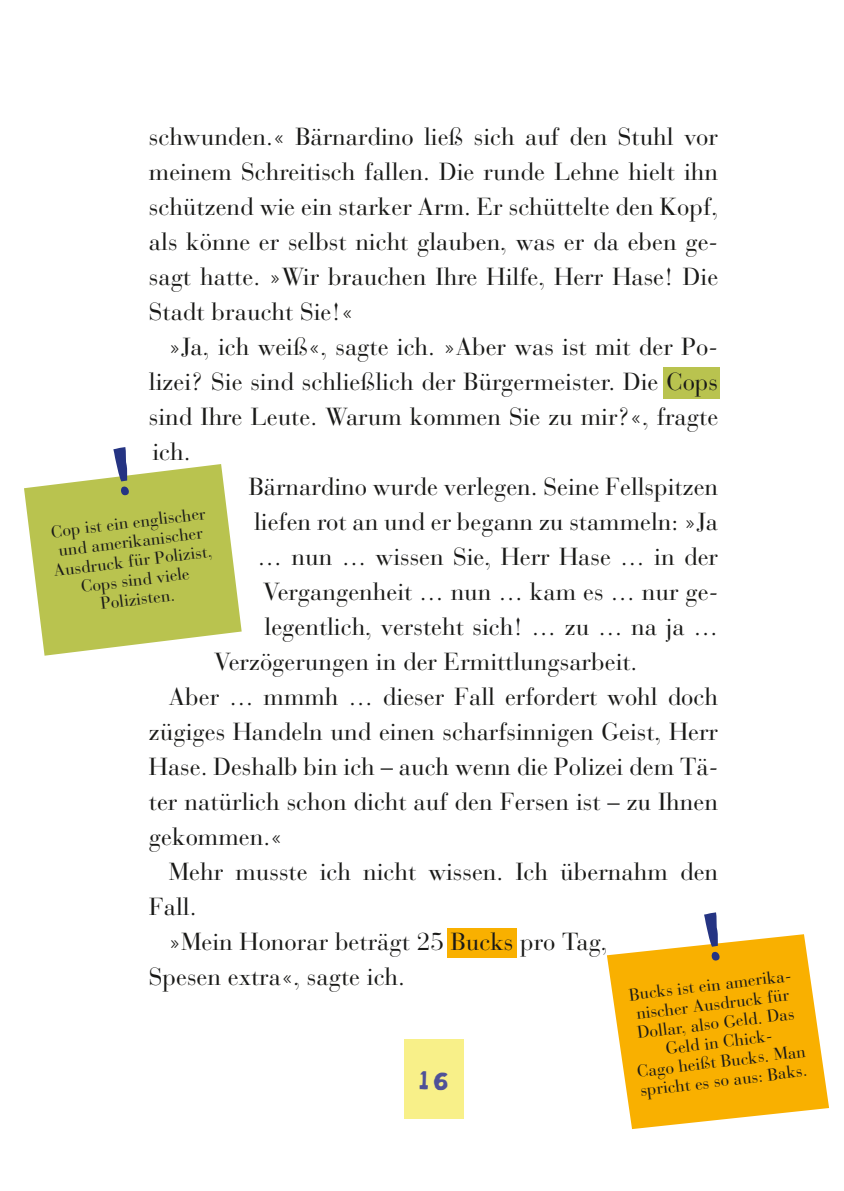
<style>
.page{position:relative;width:844px;height:1191px;background:#fff}
.page>*{position:absolute;margin:0;border:0;box-sizing:border-box;transform-origin:0 0}
.t1{font:25.9px "Bokka Solid";color:#4f5298}
.t2{font:24.5px/35px "Bauer Bodoni";color:#1a1a18;text-align:justify}
.t3{font:16.97px/19.2px "Bauer Bodoni";color:#1a1a18;text-align:center}
</style>
<div class="page">
<div style="left:404px;top:1039px;width:59px;height:79px;background:#f8f089"></div>
<svg style="left:24px;top:464px;width:217px;height:191px;fill:#b9c34f"></svg>
<svg style="left:607px;top:934px;width:221px;height:195px;fill:#f9b000"></svg>
<div style="left:663px;top:367px;width:56px;height:31px;background:#b9c34f"></div>
<div style="left:446px;top:928px;width:70px;height:29px;background:#f9b000"></div>
<svg style="left:113px;top:464px;width:20px;height:32px"></svg>
<svg style="left:703px;top:934px;width:20px;height:27px"></svg>
<p class="t2" style="left:149px;top:119px;width:570px">schwunden.« Bärnardino ließ sich auf den Stuhl vor meinem Schreitisch fallen. Die runde Lehne hielt ihn schützend wie ein starker Arm. Er schüttelte den Kopf, als könne er selbst nicht glauben, was er da eben ge&shy;sagt hatte. »Wir brauchen Ihre Hilfe, Herr Hase! Die Stadt braucht Sie!«</p>
<p class="t2" style="left:169px;top:329px;width:550px">»Ja, ich weiß«, sagte ich. »Aber was ist mit der Po-</p>
<p class="t2" style="left:149px;top:364px;width:570px">lizei? Sie sind schließlich der Bürgermeister. Die Cops</p>
<p class="t2" style="left:149px;top:399px;width:570px">sind Ihre Leute. Warum kommen Sie zu mir?«, fragte</p>
<p class="t2" style="left:152px;top:434px;width:40px">ich.</p>
<p class="t2" style="left:249px;top:469px;width:471px">Bärnardino wurde verlegen. Seine Fellspitzen</p>
<p class="t2" style="left:254px;top:504px;width:465px">liefen rot an und er begann zu stammeln: »Ja</p>
<p class="t2" style="left:257px;top:539px;width:462px">… nun … wissen Sie, Herr Hase … in der</p>
<p class="t2" style="left:263px;top:574px;width:457px">Vergangenheit … nun … kam es … nur ge-</p>
<p class="t2" style="left:264px;top:609px;width:455px">legentlich, versteht sich! … zu … na ja …</p>
<p class="t2" style="left:214px;top:644px;width:425px">Verzögerungen in der Ermittlungsarbeit.</p>
<p class="t2" style="left:169px;top:679px;width:550px">Aber … mmmh … dieser Fall erfordert wohl doch</p>
<p class="t2" style="left:149px;top:714px;width:570px">zügiges Handeln und einen scharfsinnigen Geist, Herr</p>
<p class="t2" style="left:149px;top:749px;width:570px">Hase. Deshalb bin ich – auch wenn die Polizei dem Tä-</p>
<p class="t2" style="left:149px;top:784px;width:570px">ter natürlich schon dicht auf den Fersen ist – zu Ihnen</p>
<p class="t2" style="left:149px;top:819px;width:135px">gekommen.«</p>
<p class="t2" style="left:169px;top:854px;width:550px">Mehr musste ich nicht wissen. Ich übernahm den</p>
<p class="t2" style="left:149px;top:889px;width:49px">Fall.</p>
<p class="t2" style="left:169px;top:924px;width:440px">»Mein Honorar beträgt 25 Bucks pro Tag,</p>
<p class="t2" style="left:149px;top:959px;width:257px">Spesen extra«, sagte ich.</p>
<p class="t3" style="left:48px;top:523px;width:161px;rotate:-7deg">Cop ist ein englischer und amerikanischer<br>Ausdruck für Polizist,<br>Cops sind viele<br>Polizisten.</p>
<p class="t3" style="left:626px;top:985px;width:171px;rotate:-7deg">Bucks ist ein amerika&shy;nischer Ausdruck für<br>Dollar, also Geld. Das<br>Geld in Chick-<br>Cago heißt Bucks. Man spricht es so aus: Baks.</p>
<p class="t1" style="left:418px;top:1063px;width:34px">16</p>
</div>
